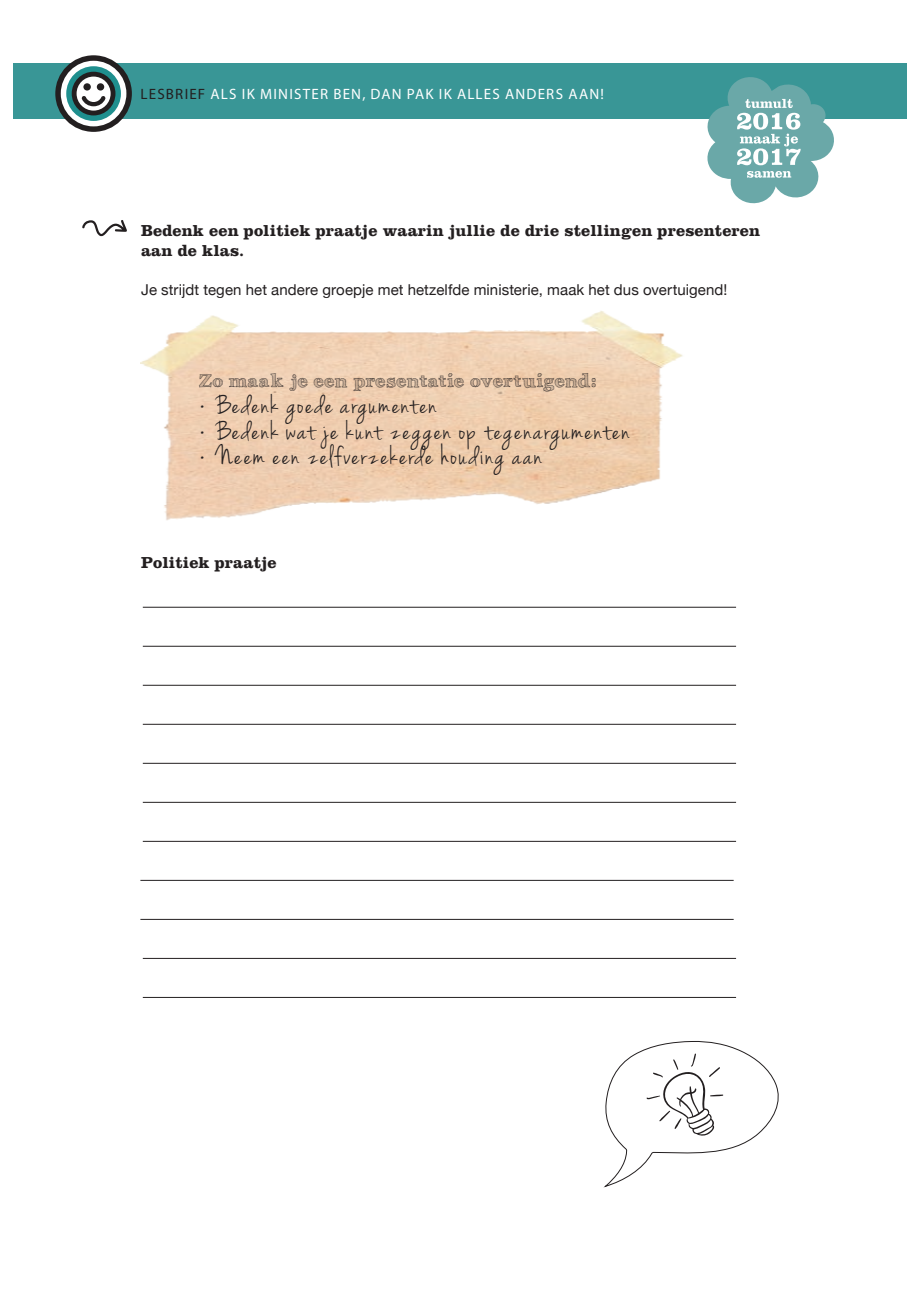
<style>
.page{position:relative;width:919px;height:1289px;background:#fff}
.page>*{position:absolute;margin:0;border:0;box-sizing:border-box;transform-origin:0 0}
.op_briefje__Jenna_su{font:28.5px "Jenna Sue";letter-spacing:.06em;color:#231f20;scale:1.04 1}
.kopje_Archistico{font:700 18px "Archistico";letter-spacing:.035em;color:#231f20}
.tussenkopje_eerste_o{font:700 16.5px "Clarendon";letter-spacing:.005em;color:#231f20}
.t1{font:15px "Helvetica Neue";letter-spacing:.005em;color:#231f20}
.t2{font:15px "Myriad Pro";letter-spacing:.08em;color:#fff}
.s1{color:#231f20}
</style>
<div class="page">
<svg style="left:82px;top:220px;width:45px;height:16px"></svg>
<div style="left:13px;top:64px;width:893px;height:55px;background:#399696"></div>
<svg style="left:55px;top:55px;width:77px;height:77px"></svg>
<div style="left:61px;top:61px;width:65px;height:65px;background:#fff;border-radius:50%"></div>
<svg style="left:66px;top:66px;width:55px;height:55px"></svg>
<div style="left:72px;top:72px;width:43px;height:43px;background:#231f20;border-radius:50%"></div>
<div style="left:77px;top:77px;width:34px;height:34px;background:#fff;border-radius:50%"></div>
<svg style="left:80px;top:82px;width:26px;height:25px"></svg>
<svg style="left:707px;top:77px;width:127px;height:127px"></svg>
<div style="left:758px;top:115px;width:5px;height:12px;background:#6aa8a8;border-radius:50%"></div>
<div style="left:758px;top:150px;width:5px;height:13px;background:#6aa8a8;border-radius:50%"></div>
<img style="left:140px;top:311px;width:543px;height:209px">
<hr style="left:143px;top:607px;width:593px;height:1px;background:#231f20">
<hr style="left:143px;top:646px;width:593px;height:1px;background:#231f20">
<hr style="left:143px;top:685px;width:593px;height:1px;background:#231f20">
<hr style="left:143px;top:724px;width:593px;height:1px;background:#231f20">
<hr style="left:143px;top:763px;width:593px;height:1px;background:#231f20">
<hr style="left:143px;top:802px;width:593px;height:1px;background:#231f20">
<hr style="left:143px;top:841px;width:593px;height:1px;background:#231f20">
<hr style="left:140px;top:880px;width:593px;height:1px;background:#231f20">
<hr style="left:140px;top:919px;width:593px;height:1px;background:#231f20">
<hr style="left:143px;top:958px;width:593px;height:1px;background:#231f20">
<hr style="left:143px;top:997px;width:593px;height:1px;background:#231f20">
<svg style="left:604px;top:1041px;width:175px;height:146px"></svg>
<p class="t2" style="left:140px;top:85px;width:464px"><span class="s1">LESBRIEF</span> ALS IK MINISTER BEN, DAN PAK IK ALLES ANDERS AAN!</p>
<p class="tussenkopje_eerste_o" style="left:141px;top:221px;width:620px">Bedenk een politiek praatje waarin jullie de drie stellingen presenteren</p>
<p class="tussenkopje_eerste_o" style="left:141px;top:240px;width:105px">aan de klas.</p>
<p class="t1" style="left:141px;top:278px;width:587px">Je strijdt tegen het andere groepje met hetzelfde ministerie, maak het dus overtuigend!</p>
<p class="kopje_Archistico" style="left:199px;top:371px;width:399px">Zo maak je een presentatie overtuigend:</p>
<p class="op_briefje__Jenna_su" style="left:199px;top:388px;width:230px">• Bedenk goede argumenten</p>
<p class="op_briefje__Jenna_su" style="left:199px;top:414px;width:415px">• Bedenk wat je kunt zeggen op tegenargumenten</p>
<p class="op_briefje__Jenna_su" style="left:199px;top:439px;width:331px">• Neem een zelfverzekerde houding aan</p>
<p class="tussenkopje_eerste_o" style="left:141px;top:552px;width:137px">Politiek praatje</p>
</div>
